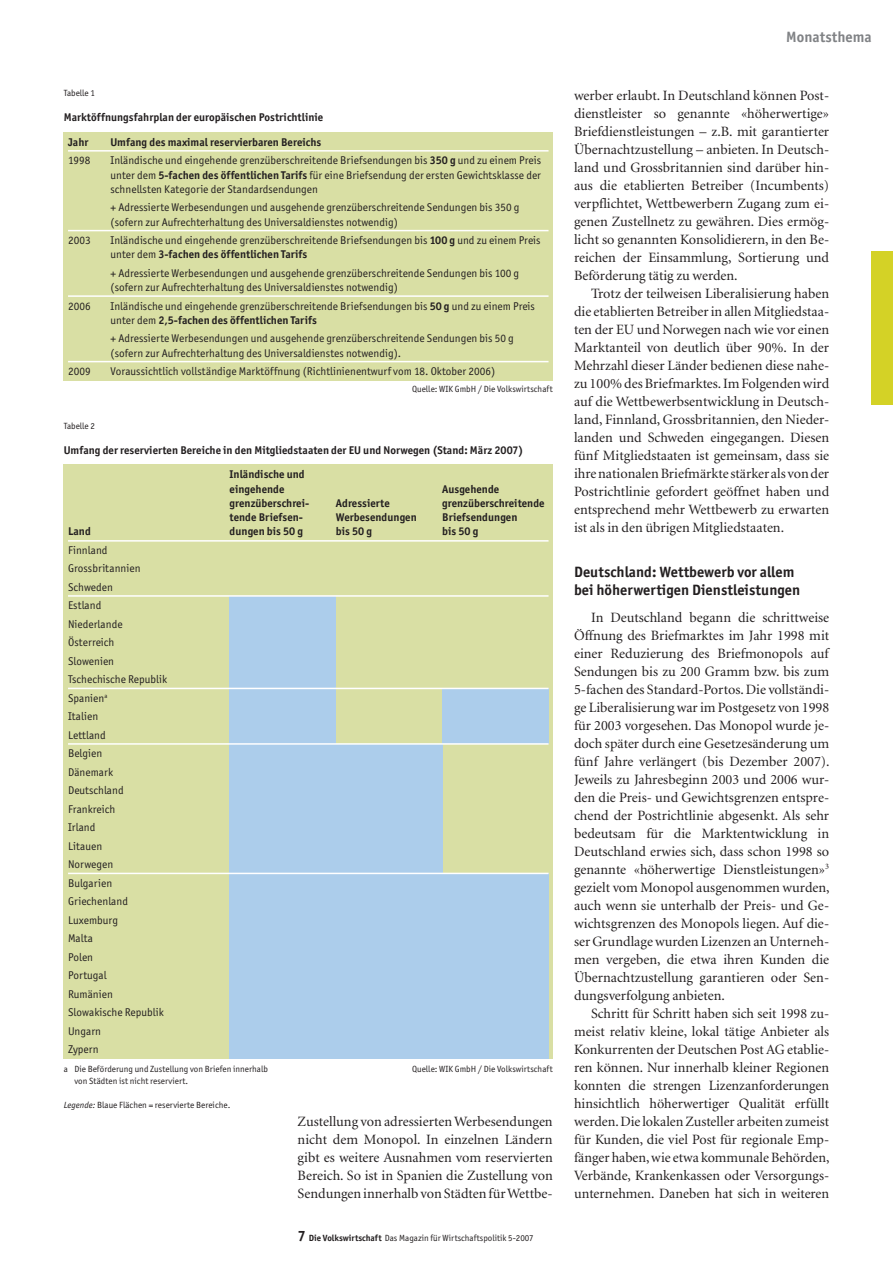
<style>
.page{position:relative;width:893px;height:1263px;background:#fff}
.page>*{position:absolute;margin:0;border:0;box-sizing:border-box;transform-origin:0 0}
.t1{font:700 15px/18px "Officina San ITC";letter-spacing:.005em;color:#231f20}
.t2{font:700 15px "Officina San ITC";letter-spacing:.005em;color:#808285}
.t3{font:14.25px/18px "Minion";color:#231f20;text-align:justify}
.t4{font:11.25px/18.5px "Officina San ITC";letter-spacing:.005em;color:#231f20}
.t5{font:700 11.25px/14.2px "Officina San ITC";letter-spacing:.005em;color:#231f20}
.t6{font:9px "Officina San ITC";letter-spacing:.005em;color:#231f20}
.s1{font-weight:700}
.s2{font-style:italic}
.s3{font-weight:700;font-size:15px}
</style>
<div class="page">
<div style="left:872px;top:252px;width:21px;height:153px;background:#d4d226"></div>
<div style="left:64px;top:132px;width:489px;height:248px;background:#d9dfa4"></div>
<hr style="left:68px;top:150px;width:481px;height:2px;background:#fff">
<hr style="left:68px;top:230px;width:481px;height:1px;background:#fff">
<hr style="left:68px;top:295px;width:481px;height:2px;background:#fff">
<hr style="left:68px;top:361px;width:481px;height:1px;background:#fff">
<div style="left:64px;top:464px;width:489px;height:595px;background:#d9dfa4"></div>
<hr style="left:68px;top:540px;width:481px;height:2px;background:#fff">
<div style="left:230px;top:596px;width:106px;height:463px;background:#accdeb"></div>
<div style="left:336px;top:744px;width:106px;height:315px;background:#accdeb"></div>
<div style="left:442px;top:874px;width:107px;height:185px;background:#accdeb"></div>
<hr style="left:68px;top:873px;width:481px;height:1px;background:#fff">
<hr style="left:68px;top:595px;width:481px;height:2px;background:#fff">
<div style="left:442px;top:688px;width:107px;height:56px;background:#accdeb"></div>
<hr style="left:68px;top:688px;width:481px;height:1px;background:#fff">
<hr style="left:68px;top:743px;width:481px;height:2px;background:#fff">
<p class="t6" style="left:64px;top:88px;width:33px">Tabelle 1</p>
<p class="t5" style="left:64px;top:110px;width:261px">Marktöffnungsfahrplan der europäischen Postrichtlinie</p>
<p class="t5" style="left:68px;top:135px;width:22px">Jahr</p>
<p class="t5" style="left:111px;top:135px;width:212px">Umfang des maximal reservierbaren Bereichs</p>
<p class="t4" style="left:68px;top:151px;width:24px">1998</p>
<p class="t4" style="left:111px;top:153px;width:432px;line-height:14.2px;text-align:justify">Inländische und eingehende grenzüberschreitende Briefsendungen bis <span class="s1">350 g</span> und zu einem Preis unter dem <span class="s1">5-fachen des öffentlichen Tarifs</span> für eine Briefsendung der ersten Gewichtsklasse der schnellsten Kategorie der Standardsendungen</p>
<p class="t4" style="left:111px;top:200px;width:411px;line-height:14.2px">+ Adressierte Werbesendungen und ausgehende grenzüberschreitende Sendungen bis 350 g (sofern zur Aufrechterhaltung des Universaldienstes notwendig)</p>
<p class="t4" style="left:68px;top:231px;width:24px">2003</p>
<p class="t4" style="left:111px;top:233px;width:431px;line-height:14.2px">Inländische und eingehende grenzüberschreitende Briefsendungen bis <span class="s1">100 g</span> und zu einem Preis unter dem <span class="s1">3-fachen des öffentlichen Tarifs</span></p>
<p class="t4" style="left:111px;top:266px;width:410px;line-height:14.2px">+ Adressierte Werbesendungen und ausgehende grenzüberschreitende Sendungen bis 100 g (sofern zur Aufrechterhaltung des Universaldienstes notwendig)</p>
<p class="t4" style="left:68px;top:296px;width:24px">2006</p>
<p class="t4" style="left:111px;top:299px;width:426px;line-height:14.2px">Inländische und eingehende grenzüberschreitende Briefsendungen bis <span class="s1">50 g</span> und zu einem Preis unter dem <span class="s1">2,5-fachen des öffentlichen Tarifs</span></p>
<p class="t4" style="left:111px;top:331px;width:405px;line-height:14.2px">+ Adressierte Werbesendungen und ausgehende grenzüberschreitende Sendungen bis 50 g (sofern zur Aufrechterhaltung des Universaldienstes notwendig).</p>
<p class="t4" style="left:68px;top:362px;width:24px">2009</p>
<p class="t4" style="left:111px;top:362px;width:386px">Voraussichtlich vollständige Marktöffnung (Richtlinienentwurf vom 18. Oktober 2006)</p>
<p class="t6" style="left:412px;top:384px;width:142px">Quelle: WIK GmbH / Die Volkswirtschaft</p>
<p class="t6" style="left:64px;top:420px;width:33px">Tabelle 2</p>
<p class="t5" style="left:64px;top:443px;width:461px">Umfang der reservierten Bereiche in den Mitgliedstaaten der EU und Norwegen (Stand: März 2007)</p>
<p class="t5" style="left:230px;top:467px;width:77px">Inländische und eingehende</p>
<p class="t5" style="left:442px;top:482px;width:59px">Ausgehende</p>
<p class="t5" style="left:230px;top:496px;width:81px">grenzüberschrei-</p>
<p class="t5" style="left:336px;top:496px;width:55px">Adressierte</p>
<p class="t5" style="left:442px;top:496px;width:104px">grenzüberschreitende</p>
<p class="t5" style="left:230px;top:510px;width:75px">tende Briefsen-</p>
<p class="t5" style="left:336px;top:510px;width:82px">Werbesendungen</p>
<p class="t5" style="left:442px;top:510px;width:77px">Briefsendungen</p>
<p class="t5" style="left:68px;top:524px;width:24px">Land</p>
<p class="t5" style="left:230px;top:524px;width:75px">dungen bis 50 g</p>
<p class="t5" style="left:336px;top:524px;width:38px">bis 50 g</p>
<p class="t5" style="left:442px;top:524px;width:38px">bis 50 g</p>
<p class="t4" style="left:68px;top:541px;width:101px">Finnland<br>Grossbritannien<br>Schweden<br>Estland<br>Niederlande<br>Österreich<br>Slowenien<br>Tschechische Republik<br>Spanien<sup>a<br></sup>Italien<br>Lettland<br>Belgien<br>Dänemark<br>Deutschland<br>Frankreich<br>Irland<br>Litauen<br>Norwegen<br>Bulgarien<br>Griechenland<br>Luxemburg<br>Malta<br>Polen<br>Portugal<br>Rumänien<br>Slowakische Republik<br>Ungarn<br>Zypern</p>
<p class="t6" style="left:64px;top:1063px;width:206px">a Die Beförderung und Zustellung von Briefen innerhalb</p>
<p class="t6" style="left:412px;top:1063px;width:142px">Quelle: WIK GmbH / Die Volkswirtschaft</p>
<p class="t6" style="left:74px;top:1075px;width:115px">von Städten ist nicht reserviert.</p>
<p class="t6" style="left:64px;top:1099px;width:168px"><span class="s2">Legende:</span> Blaue Flächen = reservierte Bereiche.</p>
<p class="t3" style="left:298px;top:1112px;width:257px">Zustellung von adressierten Werbesendungen nicht dem Monopol. In einzelnen Ländern gibt es weitere Ausnahmen vom reservierten Bereich. So ist in Spanien die Zustellung von Sendungen innerhalb von Städten für Wettbe-</p>
<p class="t6" style="left:298px;top:1232px;width:238px"><span class="s3">7</span> <span class="s1">Die Volkswirtschaft</span> Das Magazin für Wirtschaftspolitik 5-2007</p>
<p class="t2" style="left:786px;top:27px;width:87px">Monatsthema</p>
<p class="t3" style="left:574px;top:86px;width:257px">werber erlaubt. In Deutschland können Post&shy;dienstleister so genannte «höherwertige» Briefdienstleistungen – z.B. mit garantierter Übernachtzustellung – anbieten. In Deutsch&shy;land und Grossbritannien sind darüber hin&shy;aus die etablierten Betreiber (Incumbents) verpflichtet, Wettbewerbern Zugang zum ei&shy;genen Zustellnetz zu gewähren. Dies ermög&shy;licht so genannten Konsolidierern, in den Be&shy;reichen der Einsammlung, Sortierung und Beförderung tätig zu werden.</p>
<p class="t3" style="left:574px;top:284px;width:257px;text-indent:17px">Trotz der teilweisen Liberalisierung haben die etablierten Betreiber in allen Mitgliedstaa&shy;ten der EU und Norwegen nach wie vor einen Marktanteil von deutlich über 90%. In der Mehrzahl dieser Länder bedienen diese nahe&shy;zu 100% des Briefmarktes. Im Folgenden wird auf die Wettbewerbsentwicklung in Deutsch&shy;land, Finnland, Grossbritannien, den Nieder&shy;landen und Schweden eingegangen. Diesen fünf Mitgliedstaaten ist gemeinsam, dass sie ihre nationalen Briefmärkte stärker als von der Postrichtlinie gefordert geöffnet haben und entsprechend mehr Wettbewerb zu erwarten ist als in den übrigen Mitgliedstaaten.</p>
<p class="t1" style="left:574px;top:562px;width:228px">Deutschland: Wettbewerb vor allem bei höherwertigen Dienstleistungen</p>
<p class="t3" style="left:574px;top:608px;width:257px;text-indent:17px">In Deutschland begann die schrittweise Öffnung des Briefmarktes im Jahr 1998 mit einer Reduzierung des Briefmonopols auf Sendungen bis zu 200 Gramm bzw. bis zum 5-fachen des Standard-Portos. Die vollständi&shy;ge Liberalisierung war im Postgesetz von 1998 für 2003 vorgesehen. Das Monopol wurde je&shy;doch später durch eine Gesetzesänderung um fünf Jahre verlängert (bis Dezember 2007).<br>Jeweils zu Jahresbeginn 2003 und 2006 wur&shy;den die Preis- und Gewichtsgrenzen entspre&shy;chend der Postrichtlinie abgesenkt. Als sehr bedeutsam für die Marktentwicklung in Deutschland erwies sich, dass schon 1998 so genannte «höherwertige Dienstleistungen»<sup>3 </sup>gezielt vom Monopol ausgenommen wurden, auch wenn sie unterhalb der Preis- und Ge&shy;wichtsgrenzen des Monopols liegen. Auf die&shy;ser Grundlage wurden Lizenzen an Unterneh&shy;men vergeben, die etwa ihren Kunden die Übernachtzustellung garantieren oder Sen&shy;dungsverfolgung anbieten.</p>
<p class="t3" style="left:574px;top:1004px;width:257px;text-indent:17px">Schritt für Schritt haben sich seit 1998 zu&shy;meist relativ kleine, lokal tätige Anbieter als Konkurrenten der Deutschen Post AG etablie&shy;ren können. Nur innerhalb kleiner Regionen konnten die strengen Lizenzanforderungen hinsichtlich höherwertiger Qualität erfüllt werden. Die lokalen Zusteller arbeiten zumeist für Kunden, die viel Post für regionale Emp&shy;fänger haben, wie etwa kommunale Behörden, Verbände, Krankenkassen oder Versorgungs&shy;unternehmen. Daneben hat sich in weiteren</p>
</div>
